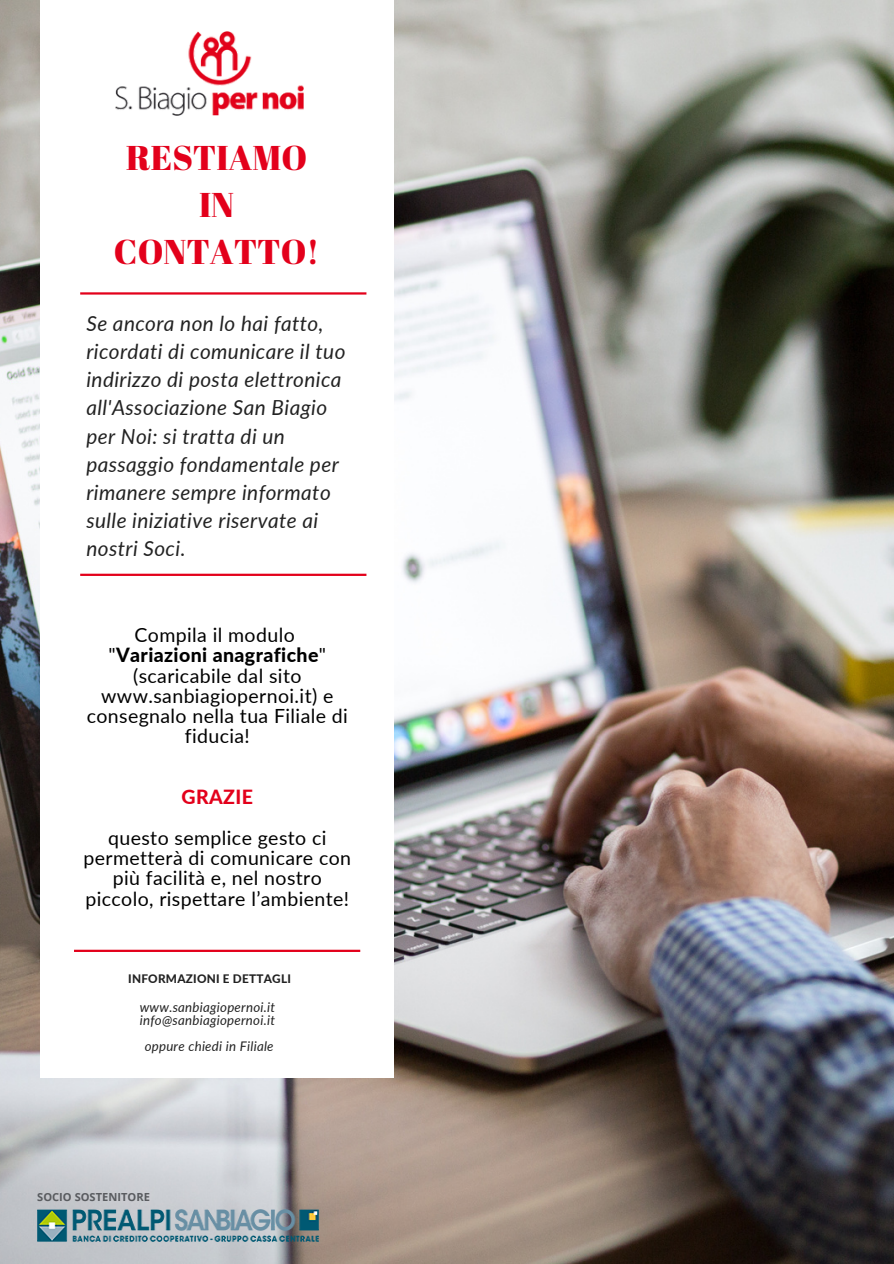
<style>
.page{position:relative;width:894px;height:1264px;background:#fff}
.page>*{position:absolute;margin:0;border:0;box-sizing:border-box;transform-origin:0 0}
.t1{font:34.35px/47.2px "Abril Fatface";color:#e3001b;text-align:center}
.t2{font:italic 20.7px/28.2px "Lato";letter-spacing:.02em;color:#222}
.t3{font:19.5px/20.2px "Lato";letter-spacing:.02em;color:#000;text-align:center}
.t4{font:800 19.5px "Lato";letter-spacing:.02em;color:#e3001b}
.t5{font:italic 13.2px/13.2px "Lato";letter-spacing:.02em;color:#222}
.t6{font:800 11.7px "Lato";letter-spacing:.02em;color:#222}
.t7{font:700 11.1px "Open Sans";color:#595b5f}
.s1{font-weight:800}
</style>
<div class="page">
<img style="left:0;top:0;width:893px;height:1263px">
<div style="left:41px;top:0;width:352px;height:1077px;background:#fff"></div>
<img style="left:116px;top:32px;width:187px;height:83px">
<hr style="left:80px;top:292px;width:286px;height:2px;background:#e3001b">
<img style="left:37px;top:1209px;width:282px;height:32px">
<hr style="left:74px;top:949px;width:286px;height:3px;background:#e3001b">
<hr style="left:80px;top:573px;width:286px;height:3px;background:#e3001b">
<h1 class="t1" style="left:114px;top:133px;width:207px">RESTIAMO<br>IN<br>CONTATTO!</h1>
<p class="t2" style="left:86px;top:309px;width:260px">Se ancora non lo hai fatto, ricordati di comunicare il tuo indirizzo di posta elettronica all'Associazione San Biagio per Noi: si tratta di un passaggio fondamentale per rimanere sempre informato sulle iniziative riservate ai nostri Soci.</p>
<p class="t3" style="left:87px;top:624px;width:262px">Compila il modulo "<span class="s1">Variazioni anagrafiche</span>" (scaricabile dal sito www.sanbiagiopernoi.it) e consegnalo nella tua Filiale di fiducia!</p>
<p class="t4" style="left:181px;top:785px;width:73px">GRAZIE</p>
<p class="t3" style="left:83px;top:827px;width:269px">questo semplice gesto ci permetterà di comunicare con più facilità e, nel nostro piccolo, rispettare l’ambiente!</p>
<p class="t6" style="left:128px;top:971px;width:164px">INFORMAZIONI E DETTAGLI</p>
<p class="t5" style="left:140px;top:999px;width:137px">www.sanbiagiopernoi.it info@sanbiagiopernoi.it</p>
<p class="t5" style="left:145px;top:1039px;width:130px">oppure chiedi in Filiale</p>
<p class="t7" style="left:37px;top:1188px;width:114px">SOCIO SOSTENITORE</p>
</div>
